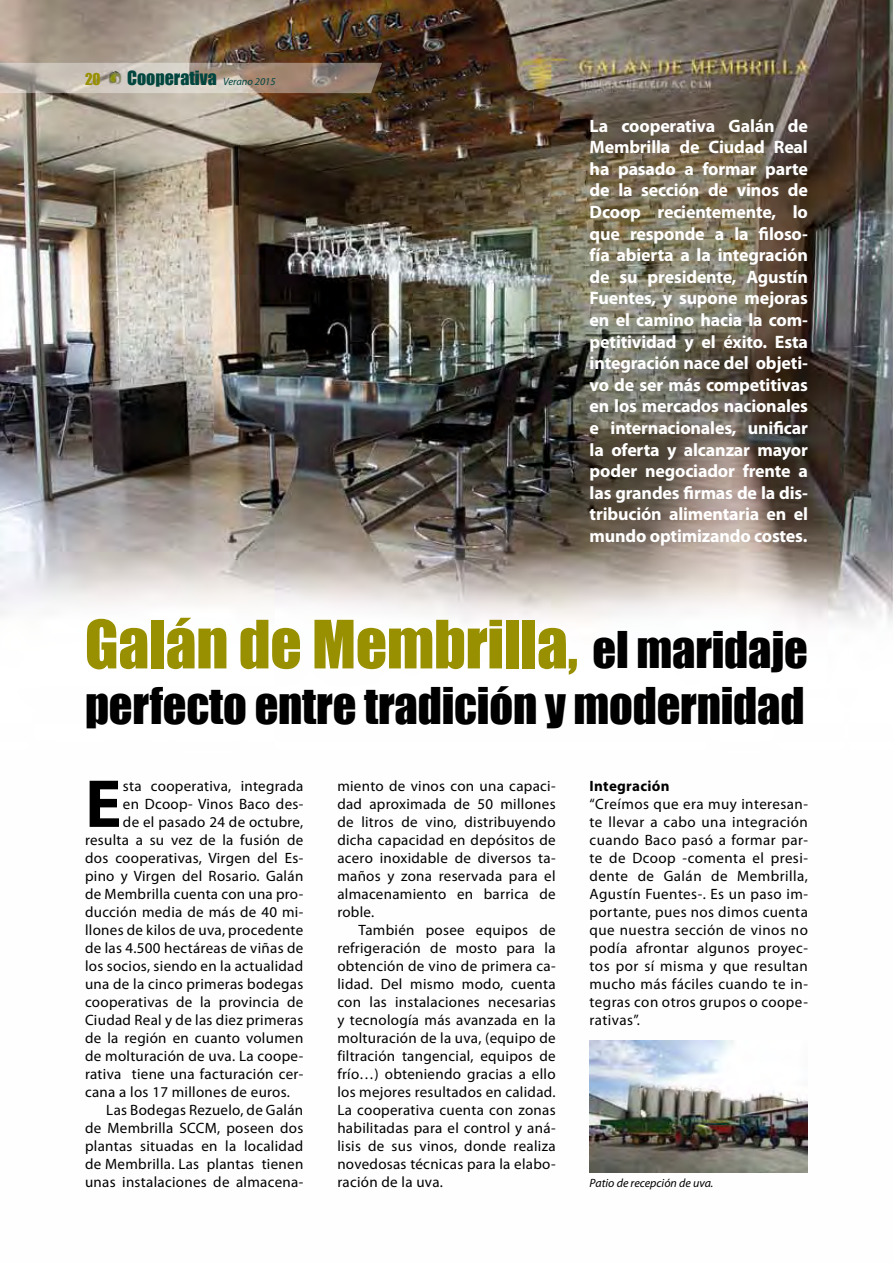
<style>
.page{position:relative;width:893px;height:1263px;background:#fff}
.page>*{position:absolute;margin:0;border:0;box-sizing:border-box;transform-origin:0 0}
.t1{font:700 68.4px "Myriad Pro";color:#000}
.t2{font:61.5px "Impact";letter-spacing:-.005em;color:#989000}
.t3{font:46.5px/55.8px "Impact";letter-spacing:-.005em;color:#000;text-align:right}
.t4{font:700 18px/21.6px "Myriad Pro";letter-spacing:-.01em;color:#fff;text-align:justify}
.t5{font:18px "Impact";color:#00463f}
.t6{font:15px/18px "Myriad Pro";letter-spacing:.02em;color:#000;text-align:justify}
.t7{font:700 15px "Myriad Pro";letter-spacing:.02em;color:#000}
.t8{font:15px "Impact";color:#989000}
.t9{font:italic 12px "Myriad Pro";color:#000}
.s1{font-family:"Myriad Pro";font-style:italic;font-size:10.5px}
</style>
<div class="page">
<img style="left:0;top:0;width:893px;height:1173px">
<svg style="left:0;top:63px;width:382px;height:30px;background:#b3a599"></svg>
<img style="left:107px;top:71px;width:15px;height:14px">
<img style="left:590px;top:1041px;width:218px;height:131px">
<p class="t8" style="left:85px;top:67px;width:17px">20</p>
<p class="t5" style="left:127px;top:64px;width:150px">Cooperativa <span class="s1">Verano 2015</span></p>
<p class="t4" style="left:590px;top:114px;width:220px">La cooperativa Galán de Membrilla de Ciudad Real ha pasado a formar parte de la sección de vinos de Dcoop recientemente, lo que responde a la filoso&shy;fía abierta a la integración de su presidente, Agustín Fuentes, y supone mejoras en el camino hacia la com&shy;petitividad y el éxito. Esta integración nace del objeti&shy;vo de ser más competitivas en los mercados nacionales e internacionales, unificar la oferta y alcanzar mayor poder negociador frente a las grandes firmas de la dis&shy;tribución alimentaria en el mundo optimizando costes.</p>
<h2 class="t2" style="left:85px;top:597px;width:495px">Galán de Membrilla,</h2>
<h3 class="t3" style="left:85px;top:621px;width:724px">el maridaje<br>perfecto entre tradición y modernidad</h3>
<h1 class="t1" style="left:85px;top:759px;width:38px">E</h1>
<p class="t6" style="left:123px;top:777px;width:182px">sta cooperativa, integrada</p>
<p class="t6" style="left:123px;top:795px;width:182px">en Dcoop- Vinos Baco des-</p>
<p class="t6" style="left:123px;top:813px;width:182px">de el pasado 24 de octubre,</p>
<p class="t6" style="left:85px;top:831px;width:220px">resulta a su vez de la fusión de</p>
<p class="t6" style="left:85px;top:849px;width:220px">dos cooperativas, Virgen del Es-</p>
<p class="t6" style="left:85px;top:867px;width:220px">pino y Virgen del Rosario. Galán</p>
<p class="t6" style="left:85px;top:885px;width:220px">de Membrilla cuenta con una pro-</p>
<p class="t6" style="left:85px;top:903px;width:220px">ducción media de más de 40 mi-</p>
<p class="t6" style="left:85px;top:921px;width:220px">llones de kilos de uva, procedente</p>
<p class="t6" style="left:85px;top:939px;width:220px">de las 4.500 hectáreas de viñas de</p>
<p class="t6" style="left:85px;top:957px;width:220px">los socios, siendo en la actualidad</p>
<p class="t6" style="left:85px;top:975px;width:220px">una de la cinco primeras bodegas</p>
<p class="t6" style="left:85px;top:993px;width:220px">cooperativas de la provincia de</p>
<p class="t6" style="left:85px;top:1011px;width:220px">Ciudad Real y de las diez primeras</p>
<p class="t6" style="left:85px;top:1029px;width:220px">de la región en cuanto volumen</p>
<p class="t6" style="left:85px;top:1047px;width:220px">de molturación de uva. La coope-</p>
<p class="t6" style="left:85px;top:1065px;width:220px">rativa tiene una facturación cer-</p>
<p class="t6" style="left:85px;top:1083px;width:206px">cana a los 17 millones de euros.</p>
<p class="t6" style="left:106px;top:1101px;width:198px">Las Bodegas Rezuelo, de Galán</p>
<p class="t6" style="left:85px;top:1119px;width:220px">de Membrilla SCCM, poseen dos</p>
<p class="t6" style="left:85px;top:1137px;width:220px">plantas situadas en la localidad</p>
<p class="t6" style="left:85px;top:1155px;width:220px">de Membrilla. Las plantas tienen</p>
<p class="t6" style="left:85px;top:1173px;width:220px">unas instalaciones de almacena-</p>
<p class="t6" style="left:337px;top:777px;width:220px">miento de vinos con una capaci&shy;dad aproximada de 50 millones de litros de vino, distribuyendo dicha capacidad en depósitos de acero inoxidable de diversos ta&shy;maños y zona reservada para el almacenamiento en barrica de roble.</p>
<p class="t6" style="left:337px;top:921px;width:220px;text-indent:21px">También posee equipos de refrigeración de mosto para la obtención de vino de primera ca&shy;lidad. Del mismo modo, cuenta con las instalaciones necesarias y tecnología más avanzada en la molturación de la uva, (equipo de filtración tangencial, equipos de frío…) obteniendo gracias a ello los mejores resultados en calidad.<br>La cooperativa cuenta con zonas habilitadas para el control y aná&shy;lisis de sus vinos, donde realiza novedosas técnicas para la elabo&shy;ración de la uva.</p>
<p class="t7" style="left:590px;top:776px;width:81px">Integración</p>
<p class="t6" style="left:590px;top:795px;width:220px">“Creímos que era muy interesan&shy;te llevar a cabo una integración cuando Baco pasó a formar par&shy;te de Dcoop -comenta el presi&shy;dente de Galán de Membrilla, Agustín Fuentes-. Es un paso im&shy;portante, pues nos dimos cuenta que nuestra sección de vinos no podía afrontar algunos proyec&shy;tos por sí misma y que resultan mucho más fáciles cuando te in&shy;tegras con otros grupos o coope&shy;rativas”.</p>
<p class="t9" style="left:590px;top:1176px;width:125px">Patio de recepción de uva.</p>
</div>
